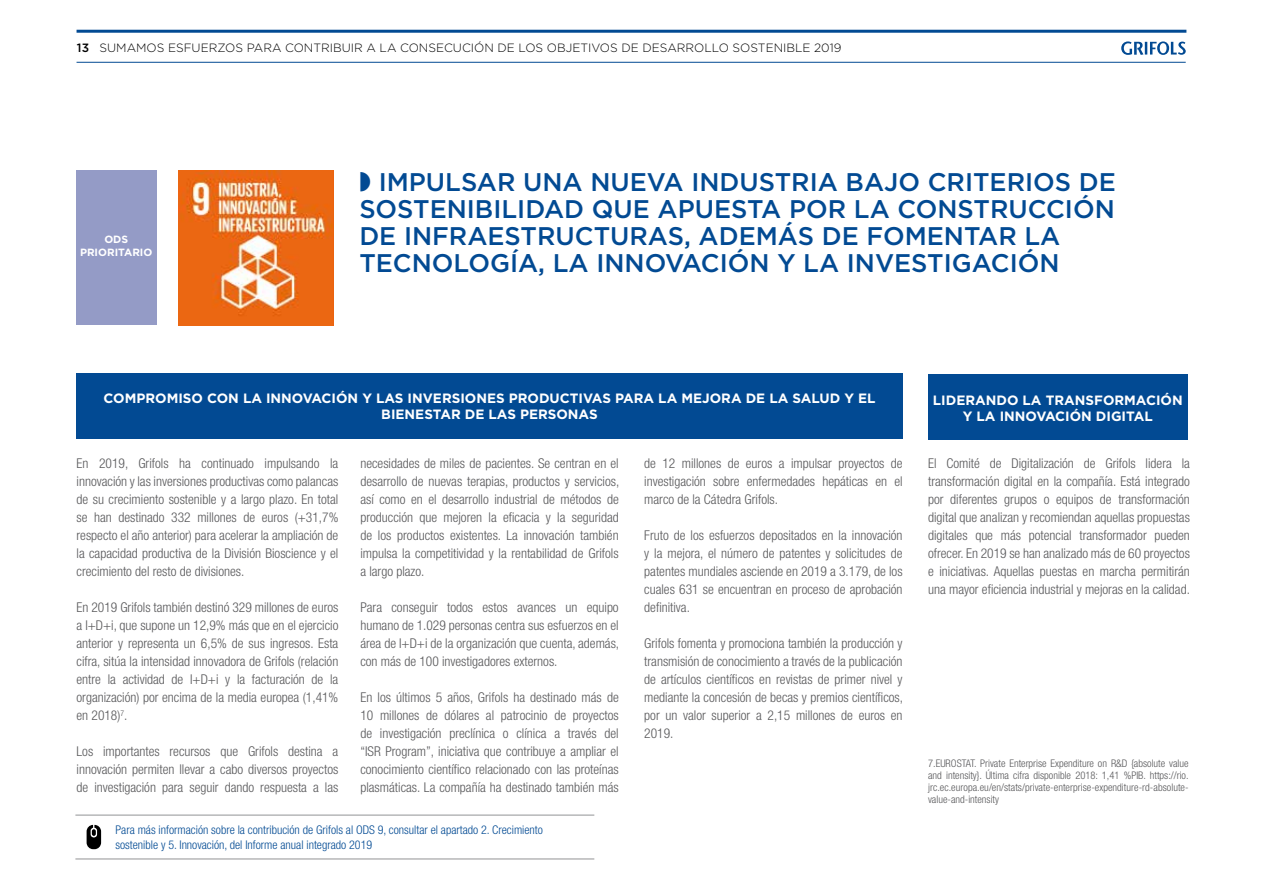
<style>
.page{position:relative;width:1263px;height:893px;background:#fff}
.page>*{position:absolute;margin:0;border:0;box-sizing:border-box;transform-origin:0 0}
.t1{font:500 25.5px/27px "Gotham";color:#024a93}
.t2{font:300 condensed 13.5px/18px "Helvetica Neue LT Pro";color:#58585a;text-align:justify}
.t3{font:700 13.5px/16.2px "Gotham";color:#fff;text-align:center}
.t4{font:300 condensed 12px/14.4px "Helvetica Neue LT Pro";color:#024a93}
.t5{font:300 12px "Gotham";color:#000}
.t6{font:300 condensed 10.5px/12px "Helvetica Neue LT Pro";letter-spacing:.005em;color:#58585a;text-align:justify}
.t7{font:700 10.5px/12.6px "Gotham";color:#fff;text-align:center}
.s1{font-weight:500}
</style>
<div class="page">
<hr style="left:77px;top:62px;width:1109px;height:1px;background:#024a93">
<svg style="left:1121px;top:41px;width:65px;height:14px"></svg>
<hr style="left:77px;top:30px;width:1109px;height:3px;background:#024a93">
<hr style="left:75px;top:815px;width:519px;height:1px;background:#929395">
<hr style="left:75px;top:859px;width:519px;height:1px;background:#929395">
<svg style="left:87px;top:825px;width:14px;height:24px"></svg>
<img style="left:178px;top:170px;width:156px;height:156px">
<div style="left:77px;top:373px;width:825px;height:66px;background:#024a93"></div>
<div style="left:928px;top:374px;width:259px;height:66px;background:#024a93"></div>
<div style="left:77px;top:170px;width:80px;height:155px;background:#949bc6"></div>
<p class="t5" style="left:77px;top:40px;width:766px"><span class="s1">13</span> SUMAMOS ESFUERZOS PARA CONTRIBUIR A LA CONSECUCIÓN DE LOS OBJETIVOS DE DESARROLLO SOSTENIBLE 2019</p>
<p class="t7" style="left:80px;top:233px;width:74px">ODS<br>PRIORITARIO</p>
<h1 class="t1" style="left:359px;top:168px;width:758px;text-indent:19px">IMPULSAR UNA NUEVA INDUSTRIA BAJO CRITERIOS DE SOSTENIBILIDAD QUE APUESTA POR LA CONSTRUCCIÓN DE INFRAESTRUCTURAS, ADEMÁS DE FOMENTAR LA TECNOLOGÍA, LA INNOVACIÓN Y LA INVESTIGACIÓN</h1>
<p class="t3" style="left:104px;top:390px;width:773px">COMPROMISO CON LA INNOVACIÓN Y LAS INVERSIONES PRODUCTIVAS PARA LA MEJORA DE LA SALUD Y EL<br>BIENESTAR DE LAS PERSONAS</p>
<p class="t2" style="left:360px;top:454px;width:260px">necesidades de miles de pacientes. Se centran en el desarrollo de nuevas terapias, productos y servicios, así como en el desarrollo industrial de métodos de producción que mejoren la eficacia y la seguridad de los productos existentes. La innovación también impulsa la competitividad y la rentabilidad de Grifols a largo plazo.</p>
<p class="t2" style="left:360px;top:598px;width:260px">Para conseguir todos estos avances un equipo humano de 1.029 personas centra sus esfuerzos en el área de I+D+i de la organización que cuenta, además, con más de 100 investigadores externos.</p>
<p class="t2" style="left:360px;top:688px;width:260px">En los últimos 5 años, Grifols ha destinado más de 10 millones de dólares al patrocinio de proyectos de investigación preclínica o clínica a través del “ISR Program”, iniciativa que contribuye a ampliar el conocimiento científico relacionado con las proteínas plasmáticas. La compañía ha destinado también más</p>
<p class="t2" style="left:77px;top:454px;width:263px">En 2019, Grifols ha continuado impulsando la innovación y las inversiones productivas como palancas de su crecimiento sostenible y a largo plazo. En total se han destinado 332 millones de euros (+31,7% respecto el año anterior) para acelerar la ampliación de la capacidad productiva de la División Bioscience y el crecimiento del resto de divisiones.</p>
<p class="t2" style="left:77px;top:598px;width:263px">En 2019 Grifols también destinó 329 millones de euros a I+D+i, que supone un 12,9% más que en el ejercicio anterior y representa un 6,5% de sus ingresos. Esta cifra, sitúa la intensidad innovadora de Grifols (relación entre la actividad de I+D+i y la facturación de la organización) por encima de la media europea (1,41% en 2018)<sup>7</sup>.</p>
<p class="t2" style="left:77px;top:742px;width:263px">Los importantes recursos que Grifols destina a innovación permiten llevar a cabo diversos proyectos de investigación para seguir dando respuesta a las</p>
<p class="t2" style="left:644px;top:454px;width:260px">de 12 millones de euros a impulsar proyectos de investigación sobre enfermedades hepáticas en el marco de la Cátedra Grifols.</p>
<p class="t2" style="left:644px;top:526px;width:260px">Fruto de los esfuerzos depositados en la innovación y la mejora, el número de patentes y solicitudes de patentes mundiales asciende en 2019 a 3.179, de los cuales 631 se encuentran en proceso de aprobación definitiva.</p>
<p class="t2" style="left:644px;top:634px;width:260px">Grifols fomenta y promociona también la producción y transmisión de conocimiento a través de la publicación de artículos científicos en revistas de primer nivel y mediante la concesión de becas y premios científicos, por un valor superior a 2,15 millones de euros en 2019.</p>
<p class="t4" style="left:116px;top:823px;width:429px">Para más información sobre la contribución de Grifols al ODS 9, consultar el apartado 2. Crecimiento sostenible y 5. Innovación, del Informe anual integrado 2019</p>
<p class="t3" style="left:933px;top:392px;width:251px">LIDERANDO LA TRANSFORMACIÓN<br>Y LA INNOVACIÓN DIGITAL</p>
<p class="t2" style="left:928px;top:454px;width:263px">El Comité de Digitalización de Grifols lidera la transformación digital en la compañía. Está integrado por diferentes grupos o equipos de transformación digital que analizan y recomiendan aquellas propuestas digitales que más potencial transformador pueden ofrecer. En 2019 se han analizado más de 60 proyectos e iniciativas. Aquellas puestas en marcha permitirán una mayor eficiencia industrial y mejoras en la calidad.</p>
<p class="t6" style="left:928px;top:757px;width:262px">7.EUROSTAT. Private Enterprise Expenditure on R&amp;D {absolute value and intensity}. Última cifra disponible 2018: 1,41 %PIB. https://rio. jrc.ec.europa.eu/en/stats/private-enterprise-expenditure-rd-absolute&shy;value-and-intensity</p>
</div>
